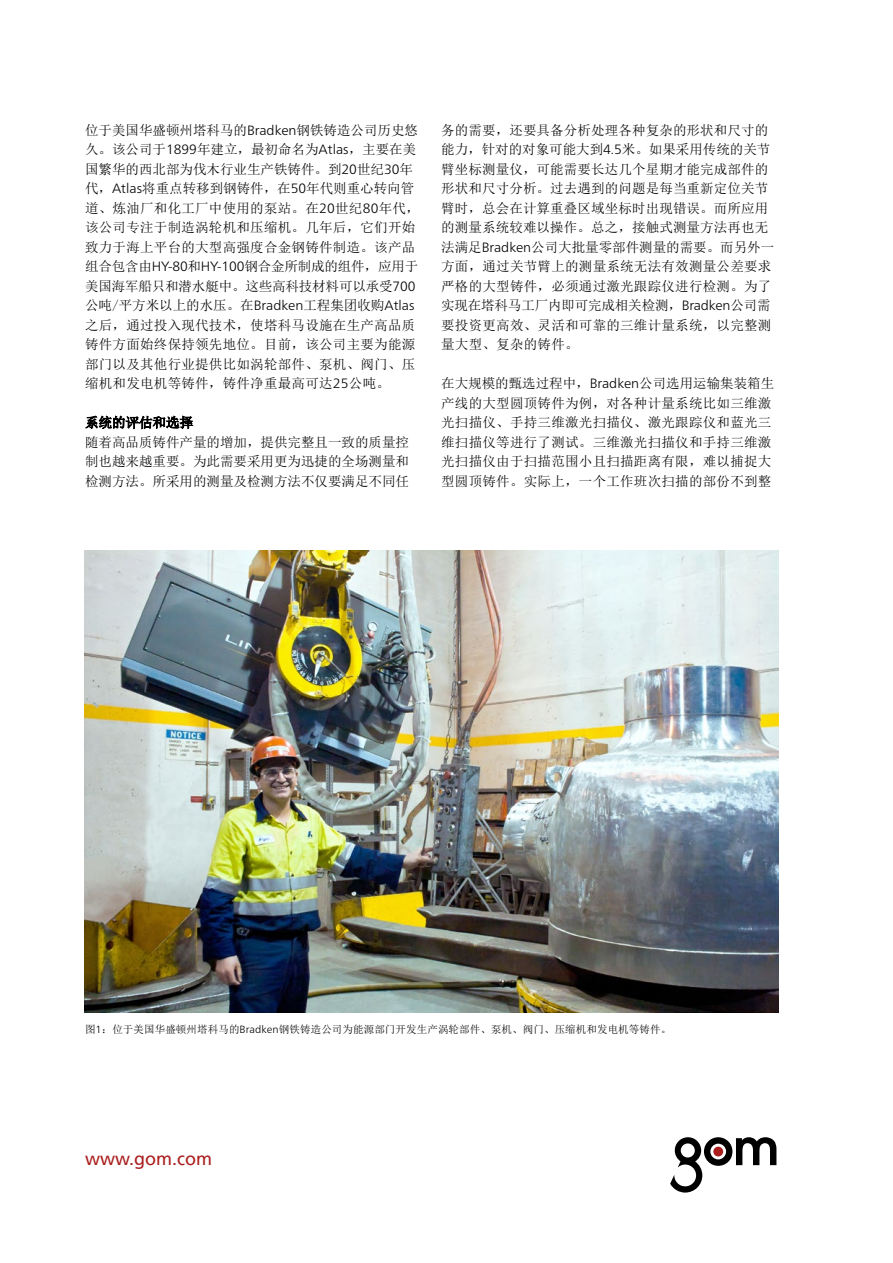
<style>
.page{position:relative;width:893px;height:1263px;background:#fff}
.page>*{position:absolute;margin:0;border:0;box-sizing:border-box;transform-origin:0 0}
.t1{font:18px "Frutiger";color:#aa1e1e}
.t2{font:13.5px/19.5px "Sim Sun";letter-spacing:.01em;color:#000}
.t3{font:10.5px "Sim Sun";letter-spacing:.01em;color:#000}
.s1{font-family:"Frutiger Neue LTW1 G";font-weight:300}
</style>
<div class="page">
<svg style="left:670px;top:1137px;width:106px;height:55px"></svg>
<svg style="left:85px;top:416px;width:108px;height:13px"></svg>
<img style="left:85px;top:550px;width:693px;height:462px">
<p class="t2" style="left:85px;top:120px;width:336px">位于美国华盛顿州塔科马的<span class="s1">Bradken</span>钢铁铸造公司历史悠久。该公司于<span class="s1">1899</span>年建立，最初命名为<span class="s1">Atlas</span>，主要在美国繁华的西北部为伐木行业生产铁铸件。到<span class="s1">20</span>世纪<span class="s1">30</span>年代，<span class="s1">Atlas</span>将重点转移到钢铸件，在<span class="s1">50</span>年代则重心转向管道、炼油厂和化工厂中使用的泵站。在<span class="s1">20</span>世纪<span class="s1">80</span>年代，该公司专注于制造涡轮机和压缩机。几年后，它们开始致力于海上平台的大型高强度合金钢铸件制造。该产品组合包含由<span class="s1">HY-80</span>和<span class="s1">HY-100</span>钢合金所制成的组件，应用于美国海军船只和潜水艇中。这些高科技材料可以承受<span class="s1">700</span>公吨/平方米以上的水压。在<span class="s1">Bradken</span>工程集团收购<span class="s1">Atlas</span>之后，通过投入现代技术，使塔科马设施在生产高品质铸件方面始终保持领先地位。目前，该公司主要为能源部门以及其他行业提供比如涡轮部件、泵机、阀门、压缩机和发电机等铸件，铸件净重最高可达<span class="s1">25</span>公吨。</p>
<p class="t2" style="left:85px;top:413px;width:325px">系统的评估和选择<br>随着高品质铸件产量的增加，提供完整且一致的质量控制也越来越重要。为此需要采用更为迅捷的全场测量和检测方法。所采用的测量及检测方法不仅要满足不同任</p>
<p class="t2" style="left:441px;top:120px;width:335px">务的需要，还要具备分析处理各种复杂的形状和尺寸的能力，针对的对象可能大到<span class="s1">4.5</span>米。如果采用传统的关节臂坐标测量仪，可能需要长达几个星期才能完成部件的形状和尺寸分析。过去遇到的问题是每当重新定位关节臂时，总会在计算重叠区域坐标时出现错误。而所应用的测量系统较难以操作。总之，接触式测量方法再也无法满足<span class="s1">Bradken</span>公司大批量零部件测量的需要。而另外一方面，通过关节臂上的测量系统无法有效测量公差要求严格的大型铸件，必须通过激光跟踪仪进行检测。为了实现在塔科马工厂内即可完成相关检测，<span class="s1">Bradken</span>公司需要投资更高效、灵活和可靠的三维计量系统，以完整测量大型、复杂的铸件。</p>
<p class="t2" style="left:441px;top:374px;width:335px">在大规模的甄选过程中，<span class="s1">Bradken</span>公司选用运输集装箱生产线的大型圆顶铸件为例，对各种计量系统比如三维激光扫描仪、手持三维激光扫描仪、激光跟踪仪和蓝光三维扫描仪等进行了测试。三维激光扫描仪和手持三维激光扫描仪由于扫描范围小且扫描距离有限，难以捕捉大型圆顶铸件。实际上，一个工作班次扫描的部份不到整</p>
<p class="t3" style="left:85px;top:1024px;width:588px">图<span class="s1">1</span>：位于美国华盛顿州塔科马的<span class="s1">Bradken</span>钢铁铸造公司为能源部门开发生产涡轮部件、泵机、阀门、压缩机和发电机等铸件。</p>
<h1 class="t1" style="left:85px;top:1148px;width:128px">www.gom.com</h1>
</div>
